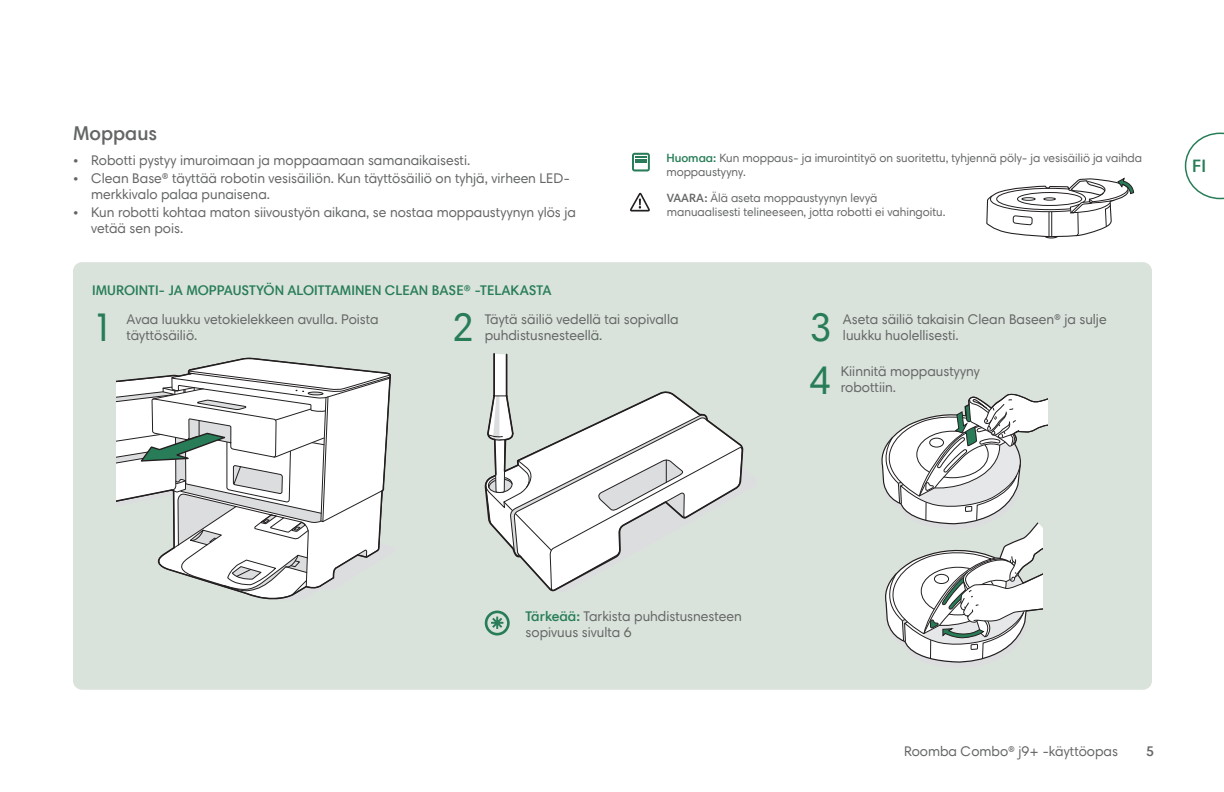
<style>
.page{position:relative;width:1224px;height:792px;background:#fff}
.page>*{position:absolute;margin:0;border:0;box-sizing:border-box;transform-origin:0 0}
.Numbering{font:40px "Harmonia Sans Pro";color:#287d58}
.t1{font:600 20px "Harmonia Sans Pro";color:#646666}
.t2{font:600 18px "Harmonia Sans Pro";color:#287d58}
.t3{font:14px/16px "Harmonia Sans Pro";color:#646666}
.t4{font:600 14px "Harmonia Sans Pro";color:#287d58}
.t5{font:600 14px "Harmonia Sans Pro";color:#646666}
.t6{font:12px/14px "Harmonia Sans Pro";color:#646666}
.s1{font-weight:600;color:#287d58}
.s2{font-weight:600}
</style>
<div class="page">
<svg style="left:1185px;top:133px;width:39px;height:66px"></svg>
<svg style="left:986px;top:177px;width:148px;height:62px"></svg>
<svg style="left:630px;top:193px;width:20px;height:19px"></svg>
<svg style="left:632px;top:153px;width:18px;height:18px"></svg>
<div style="left:73px;top:262px;width:1079px;height:428px;background:#dae3db;border-radius:9px"></div>
<svg style="left:881px;top:393px;width:167px;height:270px"></svg>
<svg style="left:485px;top:611px;width:25px;height:25px"></svg>
<svg style="left:117px;top:357px;width:274px;height:243px"></svg>
<svg style="left:485px;top:353px;width:259px;height:239px"></svg>
<p class="t1" style="left:73px;top:121px;width:85px">Moppaus</p>
<p class="t3" style="left:73px;top:153px;width:399px">• Robotti pystyy imuroimaan ja moppaamaan samanaikaisesti.</p>
<p class="t3" style="left:91px;top:170px;width:480px;text-indent:-18px">• Clean Base® täyttää robotin vesisäiliön. Kun täyttösäiliö on tyhjä, virheen LED&shy;merkkivalo palaa punaisena.</p>
<p class="t3" style="left:91px;top:204px;width:486px;text-indent:-18px">• Kun robotti kohtaa maton siivoustyön aikana, se nostaa moppaustyynyn ylös ja vetää sen pois.</p>
<p class="t6" style="left:666px;top:150px;width:477px"><span class="s1">Huomaa:</span> Kun moppaus- ja imurointityö on suoritettu, tyhjennä pöly- ja vesisäiliö ja vaihda moppaustyyny.</p>
<p class="t6" style="left:667px;top:190px;width:280px"><span class="s2">VAARA:</span> Älä aseta moppaustyynyn levyä manuaalisesti telineeseen, jotta robotti ei vahingoitu.</p>
<p class="t4" style="left:92px;top:282px;width:461px">IMUROINTI- JA MOPPAUSTYÖN ALOITTAMINEN CLEAN BASE® -TELAKASTA</p>
<p class="Numbering" style="left:92px;top:303px;width:24px">1</p>
<p class="Numbering" style="left:451px;top:303px;width:24px">2</p>
<p class="Numbering" style="left:809px;top:303px;width:24px">3</p>
<p class="t3" style="left:843px;top:311px;width:265px">Aseta säiliö takaisin Clean Baseen® ja sulje luukku huolellisesti.</p>
<p class="t3" style="left:126px;top:311px;width:254px">Avaa luukku vetokielekkeen avulla. Poista täyttösäiliö.</p>
<p class="t3" style="left:485px;top:311px;width:195px">Täytä säiliö vedellä tai sopivalla puhdistusnesteellä.</p>
<p class="Numbering" style="left:809px;top:355px;width:24px">4</p>
<p class="t3" style="left:841px;top:363px;width:141px">Kiinnitä moppaustyyny robottiin.</p>
<p class="t2" style="left:1192px;top:154px;width:15px">FI</p>
<p class="t3" style="left:526px;top:608px;width:218px"><span class="s1">Tärkeää:</span> Tarkista puhdistusnesteen sopivuus sivulta 6</p>
<p class="t3" style="left:904px;top:743px;width:215px">Roomba Combo® j9+ -käyttöopas</p>
<p class="t5" style="left:1146px;top:742px;width:9px">5</p>
</div>
